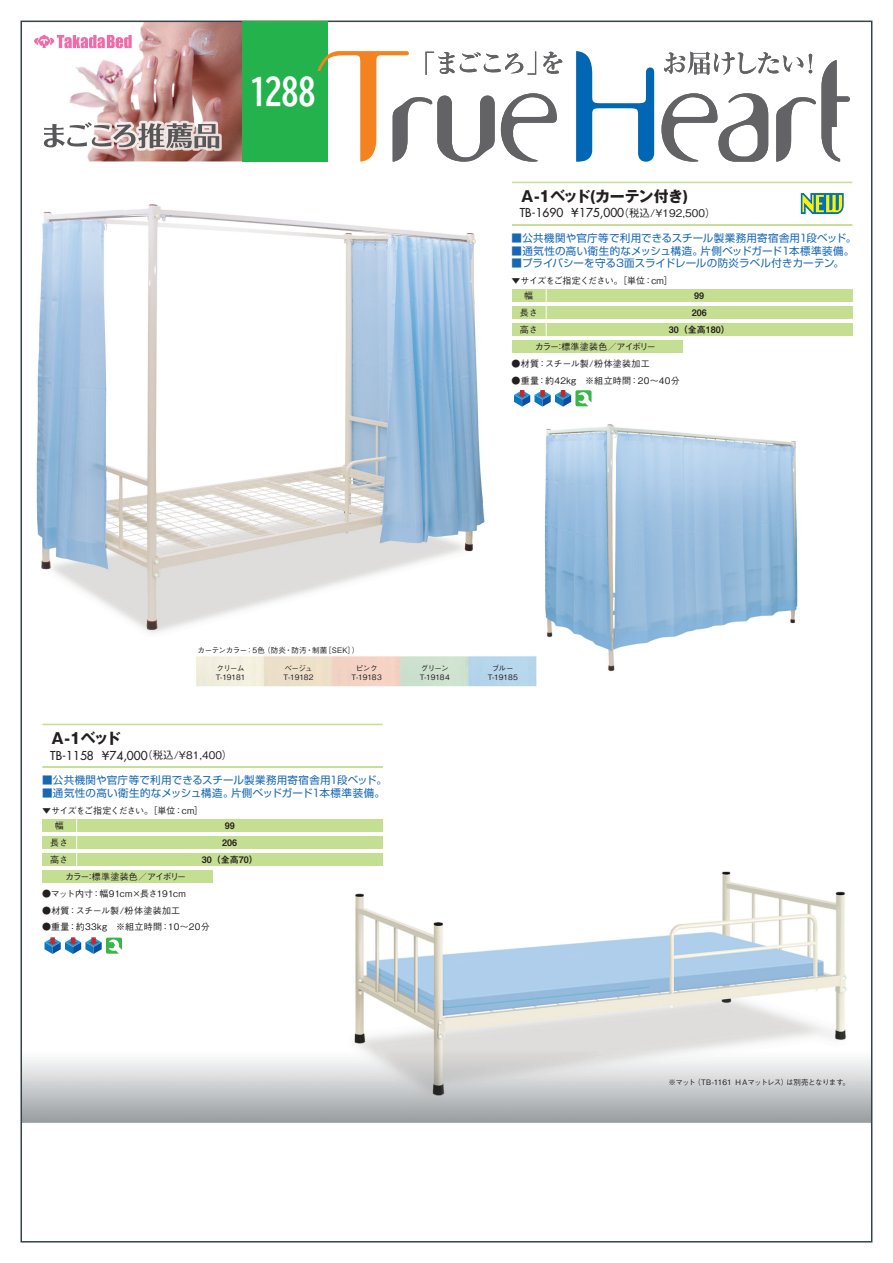
<style>
.page{position:relative;width:893px;height:1263px;background:#fff}
.page>*{position:absolute;margin:0;border:0;box-sizing:border-box;transform-origin:0 0}
.t1{font:36px "BIZ UD Gothic Bold";color:#fff}
.t2{font:700 15px "Gothic MB101 Pro";letter-spacing:-.065em;color:#231f20}
.t3{font:700 15px "Gothic MB101 Pro";letter-spacing:-.115em;color:#231f20}
.t4{font:12px "Futura";color:#231f20}
.t5{font:10.5px "Shin Go Pro";letter-spacing:.02em;color:#1768b4}
.t6{font:500 9px "Gothic BBB Pro";letter-spacing:.035em;color:#231f20}
.t7{font:500 9px/14.7px "Gothic BBB Pro";letter-spacing:-.06em;color:#231f20}
.t8{font:500 9px "Gothic BBB Pro";letter-spacing:.005em;color:#231f20}
.t9{font:500 9px "Gothic BBB Pro";letter-spacing:-.115em;color:#231f20}
.t10{font:9px "Midashi Go Pro MB31";color:#231f20}
.t11{font:500 9px "Gothic BBB Pro";letter-spacing:-.03em;color:#231f20}
.t12{font:500 7.5px/9px "Gothic BBB Pro";letter-spacing:-.035em;color:#231f20}
.t13{font:500 7.5px "Gothic BBB Pro";letter-spacing:-.085em;color:#231f20}
.t14{font:500 7.5px "Gothic BBB Pro";letter-spacing:-.01em;color:#231f20}
.t15{font:500 7.5px/9px "Gothic BBB Pro";letter-spacing:-.015em;color:#231f20;text-align:center}
.s1{font-family:"Gothic BBB Pro";font-weight:500;font-size:10.5px}
</style>
<div class="page">
<img style="left:24px;top:24px;width:845px;height:1099px">
<div style="left:242px;top:21px;width:85px;height:141px;background:#23b24b"></div>
<svg style="left:34px;top:35px;width:98px;height:13px"></svg>
<svg style="left:41px;top:120px;width:181px;height:31px"></svg>
<svg style="left:576px;top:51px;width:78px;height:111px"></svg>
<svg style="left:317px;top:51px;width:245px;height:111px"></svg>
<svg style="left:661px;top:52px;width:189px;height:110px"></svg>
<hr style="left:512px;top:224px;width:340px;height:2px;background:#c4de92">
<svg style="left:801px;top:193px;width:43px;height:21px"></svg>
<hr style="left:512px;top:182px;width:340px;height:1px;background:#c4de92">
<div style="left:512px;top:340px;width:170px;height:13px;background:#c4de92"></div>
<div style="left:512px;top:289px;width:340px;height:13px;background:#c4de92"></div>
<div style="left:512px;top:306px;width:340px;height:13px;background:#c4de92"></div>
<div style="left:512px;top:323px;width:340px;height:13px;background:#c4de92"></div>
<svg style="left:546px;top:289px;width:1px;height:47px"></svg>
<svg style="left:514px;top:390px;width:77px;height:17px"></svg>
<hr style="left:42px;top:766px;width:341px;height:2px;background:#c4de92">
<hr style="left:42px;top:724px;width:341px;height:1px;background:#c4de92">
<div style="left:43px;top:870px;width:170px;height:13px;background:#c4de92"></div>
<div style="left:43px;top:819px;width:340px;height:13px;background:#c4de92"></div>
<div style="left:43px;top:836px;width:340px;height:13px;background:#c4de92"></div>
<div style="left:43px;top:853px;width:340px;height:13px;background:#c4de92"></div>
<svg style="left:76px;top:819px;width:1px;height:47px"></svg>
<svg style="left:45px;top:937px;width:77px;height:17px"></svg>
<h1 class="t1" style="left:250px;top:73px;width:104px">1288　</h1>
<p class="t14" style="left:198px;top:644px;width:163px">カーテンカラー：5色（防炎・防汚・制菌［SEK］）</p>
<h2 class="t2" style="left:520px;top:184px;width:170px">Ａ-１ベッド(カーテン付き)</h2>
<p class="t4" style="left:520px;top:206px;width:197px">TB-1690 ¥175,000<span class="s1">（税込/￥192,500）</span></p>
<p class="t5" style="left:511px;top:229px;width:346px">■公共機関や官庁等で利用できるスチール製業務用寄宿舎用1段ベッド。</p>
<p class="t5" style="left:511px;top:242px;width:344px">■通気性の高い衛生的なメッシュ構造。片側ベッドガード1本標準装備。</p>
<p class="t5" style="left:511px;top:255px;width:334px">■プライバシーを守る3面スライドレールの防炎ラベル付きカーテン。</p>
<p class="t7" style="left:524px;top:272px;width:150px;text-indent:-13px">▼サイズをご指定ください。［単位：cm］幅</p>
<p class="t10" style="left:694px;top:288px;width:12px">99</p>
<p class="t8" style="left:520px;top:305px;width:19px">長さ</p>
<p class="t10" style="left:692px;top:305px;width:17px">206</p>
<p class="t8" style="left:520px;top:322px;width:19px">高さ</p>
<p class="t10" style="left:669px;top:322px;width:63px">30（全高180）</p>
<p class="t9" style="left:535px;top:339px;width:123px">カラー：標準塗装色／アイボリー</p>
<p class="t8" style="left:512px;top:356px;width:140px">●材質：スチール製/粉体塗装加工</p>
<p class="t6" style="left:512px;top:373px;width:170px">●重量：約42kg　※組立時間：20～40分</p>
<p class="t12" style="left:216px;top:662px;width:31px">クリーム<br>T-19181</p>
<p class="t12" style="left:284px;top:662px;width:32px">ベージュ<br>T-19182</p>
<p class="t12" style="left:352px;top:662px;width:32px;text-align:center">ピンク<br>T-19183</p>
<p class="t12" style="left:420px;top:662px;width:32px">グリーン<br>T-19184</p>
<p class="t15" style="left:488px;top:662px;width:32px">ブルー<br>T-19185</p>
<h2 class="t3" style="left:50px;top:726px;width:72px">Ａ-１ベッド</h2>
<p class="t4" style="left:50px;top:747px;width:184px">TB-1158 ¥74,000<span class="s1">（税込/￥81,400）</span></p>
<p class="t5" style="left:42px;top:771px;width:346px">■公共機関や官庁等で利用できるスチール製業務用寄宿舎用1段ベッド。</p>
<p class="t5" style="left:42px;top:784px;width:344px">■通気性の高い衛生的なメッシュ構造。片側ベッドガード1本標準装備。</p>
<p class="t7" style="left:55px;top:802px;width:150px;text-indent:-13px">▼サイズをご指定ください。［単位：cm］幅</p>
<p class="t10" style="left:225px;top:818px;width:12px">99</p>
<p class="t8" style="left:50px;top:835px;width:19px">長さ</p>
<p class="t10" style="left:222px;top:835px;width:17px">206</p>
<p class="t8" style="left:50px;top:852px;width:19px">高さ</p>
<p class="t10" style="left:202px;top:852px;width:58px">30（全高70）</p>
<p class="t9" style="left:65px;top:869px;width:123px">カラー：標準塗装色／アイボリー</p>
<p class="t11" style="left:42px;top:887px;width:145px">●マット内寸：幅91cm×長さ191cm</p>
<p class="t8" style="left:42px;top:903px;width:140px">●材質：スチール製/粉体塗装加工</p>
<p class="t6" style="left:42px;top:920px;width:169px">●重量：約33kg　※組立時間：10～20分</p>
<p class="t13" style="left:668px;top:1076px;width:183px">※マット（TB-1161 ＨＡマットレス）は別売となります。</p>
</div>
